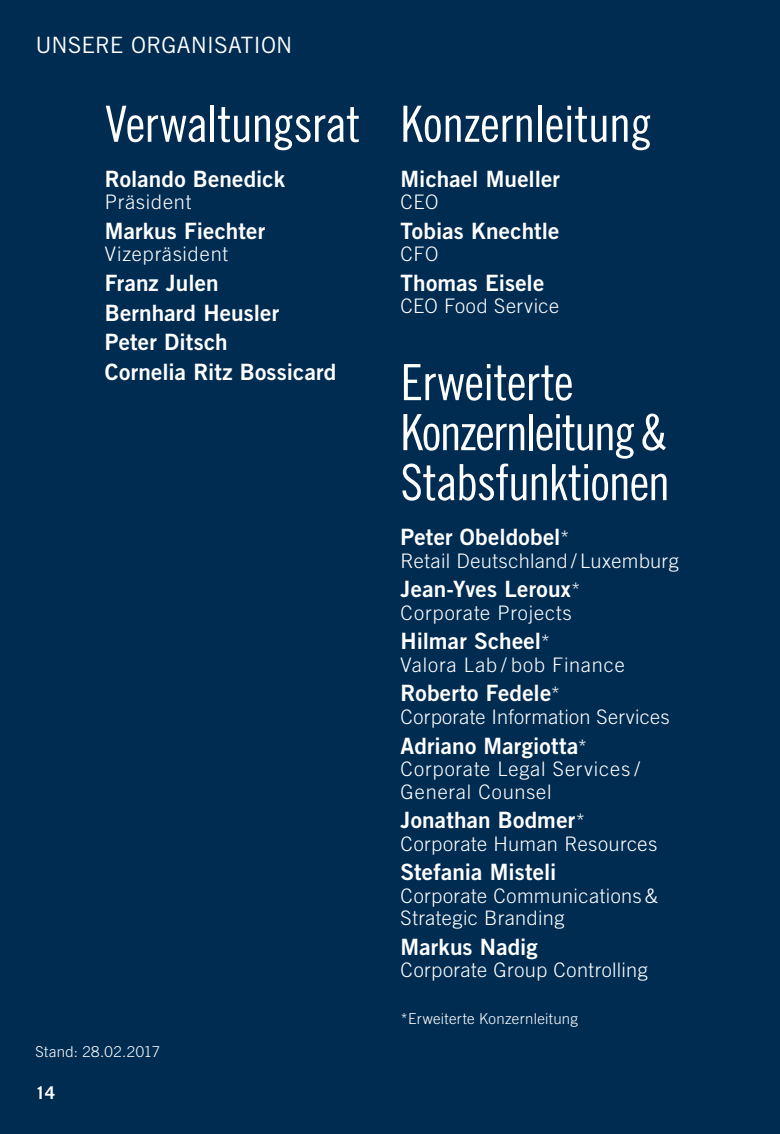
<style>
.page{position:relative;width:780px;height:1134px;background:#002c52}
.page>*{position:absolute;margin:0;border:0;box-sizing:border-box;transform-origin:0 0}
.t1{font:50px/50px "Trade Gothic Cond Eighteen";letter-spacing:-.02em;color:#fff}
.t2{font:22.5px/29.5px "Trade Gothic Bold Two";letter-spacing:.005em;color:#fff}
.t3{font:22.5px "Trade Gothic";color:#fff}
.t4{font:300 20px/22.5px "Trade Gothic";letter-spacing:.025em;color:#fff}
.t5{font:300 20px/22.5px "Trade Gothic";letter-spacing:.045em;color:#fff}
.t6{font:700 17.5px "Trade Gothic";color:#fff}
.t7{font:300 15px "Trade Gothic";letter-spacing:.025em;color:#fff}
.s1{font-family:"Trade Gothic";font-weight:300;font-size:20px}
</style>
<div class="page">
<p class="t3" style="left:35px;top:31px;width:258px">UNSERE ORGANISATION</p>
<h1 class="t1" style="left:105px;top:98px;width:257px">Verwaltungsrat</h1>
<p class="t2" style="left:105px;top:164px;width:181px">Rolando Benedick</p>
<p class="t4" style="left:105px;top:191px;width:88px">Präsident</p>
<p class="t2" style="left:105px;top:216px;width:162px">Markus Fiechter</p>
<p class="t4" style="left:105px;top:243px;width:125px">Vizepräsident</p>
<p class="t2" style="left:105px;top:268px;width:233px">Franz Julen<br>Bernhard Heusler<br>Peter Ditsch<br>Cornelia Ritz Bossicard</p>
<p class="t7" style="left:35px;top:1042px;width:126px">Stand: 28.02.2017</p>
<p class="t6" style="left:35px;top:1082px;width:21px">14</p>
<h1 class="t1" style="left:400px;top:98px;width:253px">Konzernleitung</h1>
<p class="t2" style="left:400px;top:164px;width:161px">Michael Mueller</p>
<p class="t4" style="left:400px;top:191px;width:39px">CEO</p>
<p class="t2" style="left:400px;top:216px;width:160px">Tobias Knechtle</p>
<p class="t4" style="left:400px;top:243px;width:39px">CFO</p>
<p class="t2" style="left:400px;top:268px;width:145px">Thomas Eisele</p>
<p class="t4" style="left:400px;top:295px;width:160px">CEO Food Service</p>
<h1 class="t1" style="left:400px;top:357px;width:271px">Erweiterte<br>Konzernleitung&amp;<br>Stabsfunktionen</h1>
<p class="t2" style="left:400px;top:522px;width:171px">Peter Obeldobel<span class="s1">*</span></p>
<p class="t4" style="left:400px;top:549px;width:280px">Retail Deutschland / Luxemburg</p>
<p class="t2" style="left:400px;top:574px;width:182px">Jean-Yves Leroux<span class="s1">*</span></p>
<p class="t5" style="left:400px;top:601px;width:172px">Corporate Projects</p>
<p class="t2" style="left:400px;top:626px;width:151px">Hilmar Scheel<span class="s1">*</span></p>
<p class="t4" style="left:400px;top:653px;width:225px">Valora Lab / bob Finance</p>
<p class="t2" style="left:400px;top:678px;width:161px">Roberto Fedele<span class="s1">*</span></p>
<p class="t4" style="left:400px;top:705px;width:270px">Corporate Information Services</p>
<p class="t2" style="left:400px;top:730px;width:188px">Adriano Margiotta<span class="s1">*</span></p>
<p class="t5" style="left:400px;top:757px;width:241px">Corporate Legal Services /<br>General Counsel</p>
<p class="t2" style="left:400px;top:805px;width:186px">Jonathan Bodmer<span class="s1">*</span></p>
<p class="t4" style="left:400px;top:832px;width:258px">Corporate Human Resources</p>
<p class="t2" style="left:400px;top:857px;width:157px">Stefania Misteli</p>
<p class="t4" style="left:400px;top:884px;width:259px">Corporate Communications&amp;<br>Strategic Branding</p>
<p class="t2" style="left:400px;top:932px;width:139px">Markus Nadig</p>
<p class="t4" style="left:400px;top:959px;width:249px">Corporate Group Controlling</p>
<p class="t7" style="left:400px;top:1010px;width:179px">*Erweiterte Konzernleitung</p>
</div>
